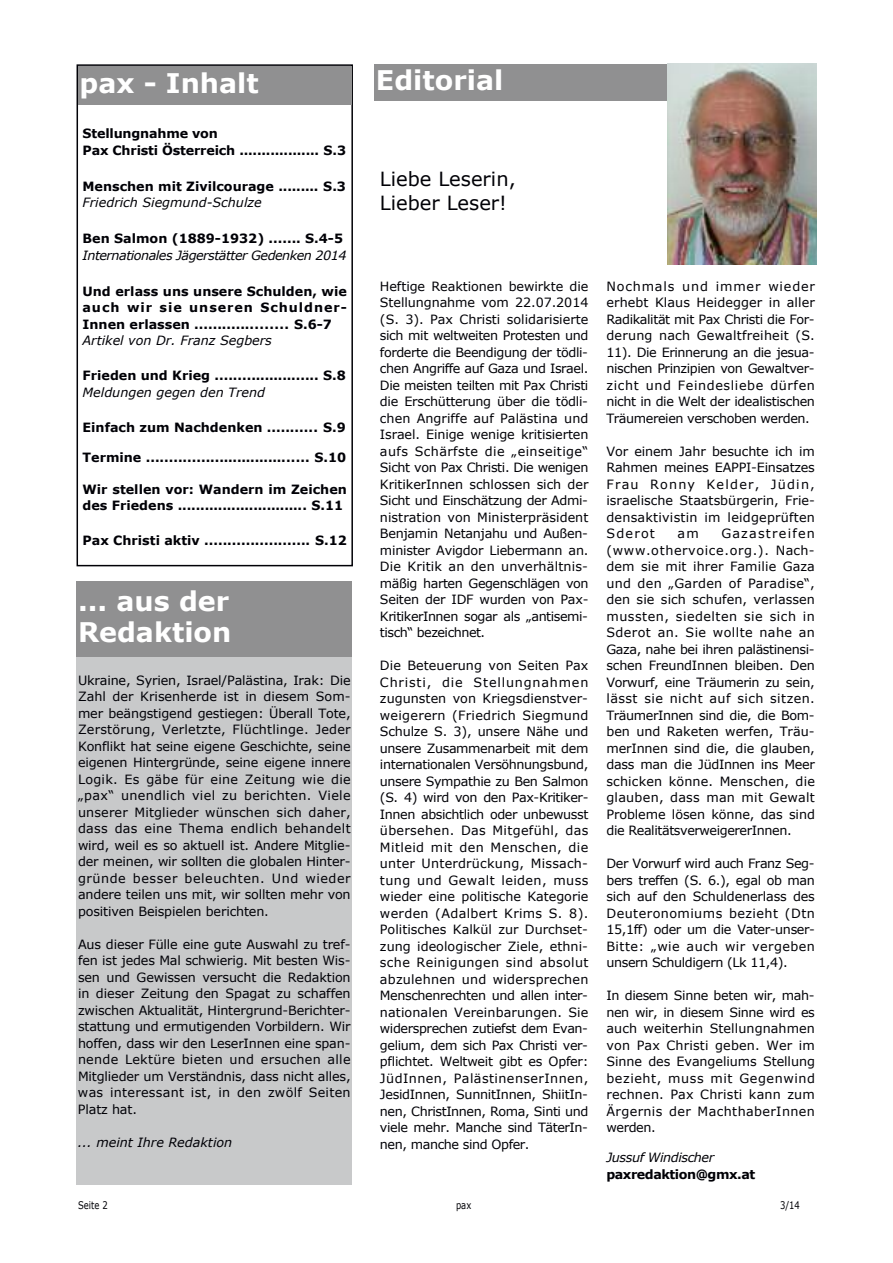
<style>
.page{position:relative;width:893px;height:1263px;background:#fff}
.page>*{position:absolute;margin:0;border:0;box-sizing:border-box;transform-origin:0 0}
.t1{font:700 27px/31.5px "Verdana";color:#fff}
.t2{font:19.5px/24px "Verdana";color:#000006}
.t3{font:12.75px/16.5px "Verdana";letter-spacing:-.015em;color:#000006;text-align:justify}
.t4{font:700 12.75px/16.5px "Verdana";color:#000006}
.t5{font:italic 12.75px "Verdana";color:#000006}
.t6{font:italic 12.75px "Verdana";letter-spacing:-.04em;color:#000006}
.t7{font:700 12.75px "Verdana";letter-spacing:-.035em;color:#000006}
.t8{font:italic 12.75px "Verdana";letter-spacing:-.03em;color:#000006}
.t9{font:10.5px "Verdana";color:#000006;scale:.8 1}
</style>
<div class="page">
<div style="left:374px;top:64px;width:293px;height:37px;background:#909091"></div>
<img style="left:667px;top:64px;width:149px;height:201px">
<div style="left:77px;top:64px;width:276px;height:502px;border:2px solid #000006"></div>
<div style="left:78px;top:66px;width:273px;height:38px;background:#909091"></div>
<div style="left:77px;top:583px;width:275px;height:601px;background:#c8c9ca"></div>
<div style="left:77px;top:581px;width:275px;height:76px;background:#909091"></div>
<h1 class="t1" style="left:80px;top:66px;width:181px">pax - Inhalt</h1>
<p class="t4" style="left:83px;top:125px;width:265px">Stellungnahme von<br>Pax Christi Österreich .................. S.3</p>
<p class="t4" style="left:83px;top:178px;width:265px">Menschen mit Zivilcourage ......... S.3</p>
<p class="t5" style="left:83px;top:195px;width:181px">Friedrich Siegmund-Schulze</p>
<p class="t4" style="left:83px;top:230px;width:262px">Ben Salmon (1889-1932) ....... S.4-5</p>
<p class="t6" style="left:83px;top:247px;width:265px">Internationales Jägerstätter Gedenken 2014</p>
<p class="t4" style="left:83px;top:283px;width:266px;text-align:justify">Und erlass uns unsere Schulden, wie auch wir sie unseren Schuldner-Innen erlassen .................... S.6-7</p>
<p class="t5" style="left:83px;top:333px;width:191px">Artikel von Dr. Franz Segbers</p>
<p class="t4" style="left:83px;top:367px;width:265px">Frieden und Krieg ....................... S.8</p>
<p class="t5" style="left:83px;top:384px;width:184px">Meldungen gegen den Trend</p>
<p class="t4" style="left:83px;top:418px;width:265px">Einfach zum Nachdenken ........... S.9</p>
<p class="t4" style="left:83px;top:449px;width:265px">Termine .................................... S.10</p>
<p class="t4" style="left:83px;top:481px;width:266px">Wir stellen vor: Wandern im Zeichen des Friedens ............................. S.11</p>
<p class="t4" style="left:83px;top:532px;width:266px">Pax Christi aktiv ....................... S.12</p>
<h1 class="t1" style="left:78px;top:584px;width:155px">... aus der<br>Redaktion</h1>
<p class="t3" style="left:78px;top:671px;width:274px">Ukraine, Syrien, Israel/Palästina, Irak: Die Zahl der Krisenherde ist in diesem Som&shy;mer beängstigend gestiegen: Überall Tote, Zerstörung, Verletzte, Flüchtlinge. Jeder Konflikt hat seine eigene Geschichte, seine eigenen Hintergründe, seine eigene innere Logik. Es gäbe für eine Zeitung wie die „pax“ unendlich viel zu berichten. Viele unserer Mitglieder wünschen sich daher, dass das eine Thema endlich behandelt wird, weil es so aktuell ist. Andere Mitglie&shy;der meinen, wir sollten die globalen Hinter&shy;gründe besser beleuchten. Und wieder andere teilen uns mit, wir sollten mehr von positiven Beispielen berichten.</p>
<p class="t3" style="left:78px;top:935px;width:274px">Aus dieser Fülle eine gute Auswahl zu tref&shy;fen ist jedes Mal schwierig. Mit besten Wis&shy;sen und Gewissen versucht die Redaktion in dieser Zeitung den Spagat zu schaffen zwischen Aktualität, Hintergrund-Berichter&shy;stattung und ermutigenden Vorbildern. Wir hoffen, dass wir den LeserInnen eine span&shy;nende Lektüre bieten und ersuchen alle Mitglieder um Verständnis, dass nicht alles, was interessant ist, in den zwölf Seiten Platz hat.</p>
<p class="t5" style="left:78px;top:1134px;width:156px">... meint Ihre Redaktion</p>
<h1 class="t1" style="left:376px;top:63px;width:129px">Editorial</h1>
<h2 class="t2" style="left:380px;top:166px;width:137px">Liebe Leserin,<br>Lieber Leser!</h2>
<p class="t3" style="left:380px;top:277px;width:210px">Heftige Reaktionen bewirkte die Stellungnahme vom 22.07.2014 (S. 3). Pax Christi solidarisierte sich mit weltweiten Protesten und forderte die Beendigung der tödli&shy;chen Angriffe auf Gaza und Israel.<br>Die meisten teilten mit Pax Christi die Erschütterung über die tödli&shy;chen Angriffe auf Palästina und Israel. Einige wenige kritisierten aufs Schärfste die „einseitige“ Sicht von Pax Christi. Die wenigen KritikerInnen schlossen sich der Sicht und Einschätzung der Admi&shy;nistration von Ministerpräsident Benjamin Netanjahu und Außen&shy;minister Avigdor Liebermann an.<br>Die Kritik an den unverhältnis&shy;mäßig harten Gegenschlägen von Seiten der IDF wurden von Pax-KritikerInnen sogar als „antisemi&shy;tisch“ bezeichnet.</p>
<p class="t3" style="left:380px;top:657px;width:210px">Die Beteuerung von Seiten Pax Christi, die Stellungnahmen zugunsten von Kriegsdienstver&shy;weigerern (Friedrich Siegmund Schulze S. 3), unsere Nähe und unsere Zusammenarbeit mit dem internationalen Versöhnungsbund, unsere Sympathie zu Ben Salmon (S. 4) wird von den Pax-Kritiker-Innen absichtlich oder unbewusst übersehen. Das Mitgefühl, das Mitleid mit den Menschen, die unter Unterdrückung, Missach&shy;tung und Gewalt leiden, muss wieder eine politische Kategorie werden (Adalbert Krims S. 8).<br>Politisches Kalkül zur Durchset&shy;zung ideologischer Ziele, ethni&shy;sche Reinigungen sind absolut abzulehnen und widersprechen Menschenrechten und allen inter&shy;nationalen Vereinbarungen. Sie widersprechen zutiefst dem Evan&shy;gelium, dem sich Pax Christi ver&shy;pflichtet. Weltweit gibt es Opfer:<br>JüdInnen, PalästinenserInnen, JesidInnen, SunnitInnen, ShiitIn&shy;nen, ChristInnen, Roma, Sinti und viele mehr. Manche sind TäterIn&shy;nen, manche sind Opfer.</p>
<p class="t3" style="left:606px;top:277px;width:210px">Nochmals und immer wieder erhebt Klaus Heidegger in aller Radikalität mit Pax Christi die For&shy;derung nach Gewaltfreiheit (S.<br>11). Die Erinnerung an die jesua&shy;nischen Prinzipien von Gewaltver&shy;zicht und Feindesliebe dürfen nicht in die Welt der idealistischen Träumereien verschoben werden.</p>
<p class="t3" style="left:606px;top:442px;width:210px">Vor einem Jahr besuchte ich im Rahmen meines EAPPI-Einsatzes Frau Ronny Kelder, Jüdin, israelische Staatsbürgerin, Frie&shy;densaktivistin im leidgeprüften Sderot</p>
<p class="t3" style="left:606px;top:525px;width:210px;text-indent:115px">Gazastreifen (www.othervoice.org.). Nach&shy;dem sie mit ihrer Familie Gaza und den „Garden of Paradise“, den sie sich schufen, verlassen mussten, siedelten sie sich in Sderot an. Sie wollte nahe an Gaza, nahe bei ihren palästinensi&shy;schen FreundInnen bleiben. Den Vorwurf, eine Träumerin zu sein, lässt sie nicht auf sich sitzen.<br>TräumerInnen sind die, die Bom&shy;ben und Raketen werfen, Träu&shy;merInnen sind die, die glauben, dass man die JüdInnen ins Meer schicken könne. Menschen, die glauben, dass man mit Gewalt Probleme lösen könne, das sind die RealitätsverweigererInnen.</p>
<p class="t3" style="left:606px;top:855px;width:210px">Der Vorwurf wird auch Franz Seg&shy;bers treffen (S. 6.), egal ob man sich auf den Schuldenerlass des Deuteronomiums bezieht (Dtn 15,1ff) oder um die Vater-unser-Bitte: „wie auch wir vergeben unsern Schuldigern (Lk 11,4).</p>
<p class="t3" style="left:606px;top:987px;width:210px">In diesem Sinne beten wir, mah&shy;nen wir, in diesem Sinne wird es auch weiterhin Stellungnahmen von Pax Christi geben. Wer im Sinne des Evangeliums Stellung bezieht, muss mit Gegenwind rechnen. Pax Christi kann zum Ärgernis der MachthaberInnen werden.</p>
<p class="t8" style="left:606px;top:1149px;width:109px">Jussuf Windischer</p>
<p class="t7" style="left:606px;top:1166px;width:150px">paxredaktion@gmx.at</p>
<p class="t3" style="left:677px;top:525px;width:23px">am</p>
<p class="t9" style="left:78px;top:1198px;width:39px">Seite 2</p>
<p class="t9" style="left:456px;top:1198px;width:21px">pax</p>
<p class="t9" style="left:780px;top:1198px;width:26px">3/14</p>
</div>
